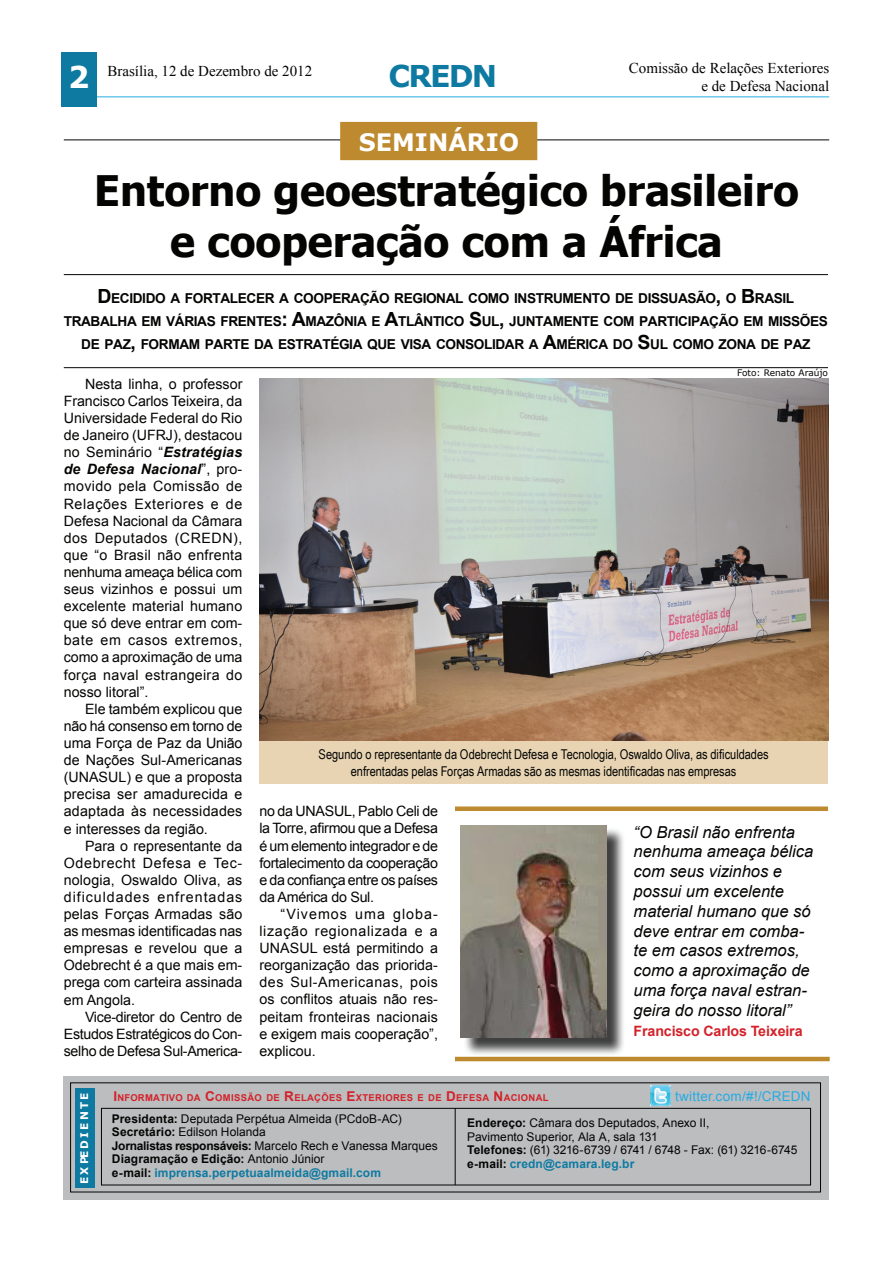
<style>
.page{position:relative;width:893px;height:1263px;background:#fff}
.page>*{position:absolute;margin:0;border:0;box-sizing:border-box;transform-origin:0 0}
.t1{font:700 42px/50.4px "Tahoma";color:#040503;text-align:center}
.t2{font:700 30px "Verdana";letter-spacing:-.06em;color:#0e7aa2}
.t3{font:700 30px "Verdana";color:#fff}
.t4{font:700 24px "Verdana";color:#fff}
.t5{font:italic 16.5px/19.8px "Arial";color:#040503}
.t6{font:15px "Times New Roman";color:#040503}
.t7{font:14.25px/17.1px "Arial";color:#040503;text-align:justify}
.t8{font:700 14.25px "Arial";letter-spacing:-.01em;color:#d3222a}
.t9{font:700 13.65px/23.4px "Arial";letter-spacing:-.03em;color:#040503;text-align:center}
.t10{font:13.5px/16.2px "Arial Narrow";letter-spacing:-.005em;color:#040503;text-align:center}
.t11{font:13.5px "Arial";letter-spacing:.015em;color:#27abe2}
.t12{font:12px/13.5px "Arial";color:#040503}
.t13{font:700 10.5px "Verdana";letter-spacing:.21em;color:#fff}
.t14{font:700 9.45px "Arial";letter-spacing:.035em;color:#d3222a}
.t15{font:9px "Verdana";color:#040503}
.s1{font-size:19.5px}
.s2{font-weight:700;font-style:italic}
.s3{font-size:13.5px}
.s4{font-weight:700}
.s5{font-weight:700;color:#0e7aa2}
</style>
<div class="page">
<div style="left:259px;top:739px;width:569px;height:45px;background:#e8d4b3"></div>
<hr style="left:62px;top:97px;width:767px;height:1px;background:#27abe2">
<div style="left:62px;top:52px;width:35px;height:54px;background:#0e7aa2"></div>
<div style="left:64px;top:1076px;width:765px;height:123px;background:#bcbdbf"></div>
<div style="left:75px;top:1089px;width:19px;height:99px;background:#0e7aa2"></div>
<img style="left:651px;top:1086px;width:19px;height:19px">
<div style="left:101px;top:1108px;width:710px;height:77px;border:1px solid #040503"></div>
<hr style="left:455px;top:1108px;width:1px;height:77px;background:#040503">
<hr style="left:64px;top:140px;width:765px;height:1px;background:#040503">
<div style="left:340px;top:122px;width:197px;height:38px;background:#be8a2f"></div>
<img style="left:465px;top:829px;width:159px;height:225px">
<img style="left:461px;top:826px;width:146px;height:212px">
<hr style="left:64px;top:274px;width:764px;height:1px;background:#040503">
<hr style="left:64px;top:367px;width:764px;height:1px;background:#040503">
<div style="left:455px;top:806px;width:373px;height:5px;background:#be8a2f"></div>
<hr style="left:455px;top:1057px;width:375px;height:4px;background:#be8a2f">
<img style="left:259px;top:378px;width:569px;height:362px">
<h2 class="t3" style="left:68px;top:56px;width:23px">2</h2>
<p class="t6" style="left:107px;top:61px;width:206px">Brasília, 12 de Dezembro de 2012</p>
<h2 class="t2" style="left:388px;top:55px;width:110px">CREDN</h2>
<p class="t6" style="left:629px;top:58px;width:202px">Comissão de Relações Exteriores</p>
<p class="t6" style="left:701px;top:76px;width:129px">e de Defesa Nacional</p>
<h3 class="t4" style="left:359px;top:126px;width:162px">SEMINÁRIO</h3>
<h1 class="t1" style="left:94px;top:163px;width:706px">Entorno geoestratégico brasileiro e cooperação com a África</h1>
<p class="t9" style="left:64px;top:286px;width:766px"><span class="s1">D</span>ECIDIDO A FORTALECER A COOPERAÇÃO REGIONAL COMO INSTRUMENTO DE DISSUASÃO<span class="s1">,</span> O <span class="s1">B</span>RASIL<br>TRABALHA EM VÁRIAS FRENTES<span class="s1">: A</span>MAZÔNIA E <span class="s1">A</span>TLÂNTICO <span class="s1">S</span>UL<span class="s1">,</span> JUNTAMENTE COM PARTICIPAÇÃO EM MISSÕES<br>DE PAZ<span class="s1">,</span> FORMAM PARTE DA ESTRATÉGIA QUE VISA CONSOLIDAR A <span class="s1">A</span>MÉRICA DO <span class="s1">S</span>UL COMO ZONA DE PAZ</p>
<p class="t7" style="left:64px;top:375px;width:180px;text-indent:21px">Nesta linha, o professor Francisco Carlos Teixeira, da Universidade Federal do Rio de Janeiro (UFRJ), destacou no Seminário “<span class="s2">Estratégias de Defesa Nacional</span>”, pro&shy;movido pela Comissão de Relações Exteriores e de Defesa Nacional da Câmara dos Deputados (CREDN), que “o Brasil não enfrenta nenhuma ameaça bélica com seus vizinhos e possui um excelente material humano que só deve entrar em com&shy;bate em casos extremos, como a aproximação de uma força naval estrangeira do nosso litoral”.</p>
<p class="t7" style="left:64px;top:700px;width:180px;text-indent:21px">Ele também explicou que não há consenso em torno de uma Força de Paz da União de Nações Sul-Americanas (UNASUL) e que a proposta precisa ser amadurecida e adaptada às necessidades e interesses da região.</p>
<p class="t7" style="left:64px;top:837px;width:180px;text-indent:21px">Para o representante da Odebrecht Defesa e Tec&shy;nologia, Oswaldo Oliva, as dificuldades enfrentadas pelas Forças Armadas são as mesmas identificadas nas empresas e revelou que a Odebrecht é a que mais em&shy;prega com carteira assinada em Angola.</p>
<p class="t7" style="left:64px;top:1008px;width:180px;text-indent:21px">Vice-diretor do Centro de Estudos Estratégicos do Con&shy;selho de Defesa Sul-America-</p>
<p class="t15" style="left:737px;top:367px;width:92px">Foto: Renato Araújo</p>
<p class="t10" style="left:319px;top:746px;width:452px">Segundo o representante da Odebrecht Defesa e Tecnologia, Oswaldo Oliva, as dificuldades enfrentadas pelas Forças Armadas são as mesmas identificadas nas empresas</p>
<p class="t7" style="left:259px;top:803px;width:180px">no da UNASUL, Pablo Celi de la Torre, afirmou que a Defesa é um elemento integrador e de fortalecimento da cooperação e da confiança entre os países da América do Sul.</p>
<p class="t7" style="left:259px;top:905px;width:180px;text-indent:21px">“Vivemos uma globa&shy;lização regionalizada e a UNASUL está permitindo a reorganização das priorida&shy;des Sul-Americanas, pois os conflitos atuais não res&shy;peitam fronteiras nacionais e exigem mais cooperação”, explicou.</p>
<p class="t5" style="left:634px;top:822px;width:181px">“O Brasil não enfrenta nenhuma ameaça bélica com seus vizinhos e possui um excelente material humano que só deve entrar em comba&shy;te em casos extremos, como a aproximação de uma força naval estran&shy;geira do nosso litoral”</p>
<p class="t8" style="left:634px;top:1021px;width:170px">Francisco Carlos Teixeira</p>
<p class="t13" style="left:77px;top:1184px;width:93px;rotate:-90deg">EXPEDIENTE</p>
<p class="t14" style="left:113px;top:1091px;width:437px"><span class="s3">I</span>NFORMATIVO DA <span class="s3">C</span>OMISSÃO DE <span class="s3">R</span>ELAÇÕES <span class="s3">E</span>XTERIORES E DE <span class="s3">D</span>EFESA <span class="s3">N</span>ACIONAL</p>
<p class="t11" style="left:675px;top:1087px;width:137px">twitter.com/#!/CREDN</p>
<p class="t12" style="left:112px;top:1112px;width:327px"><span class="s4">Presidenta:</span> Deputada Perpétua Almeida (PCdoB-AC)<br><span class="s4">Secretário:</span> Edilson Holanda<br><span class="s4">Jornalistas responsáveis:</span> Marcelo Rech e Vanessa Marques <span class="s4">Diagramação e Edição:</span> Antonio Júnior<br><span class="s4">e-mail:</span> <span class="s5">imprensa.perpetuaalmeida@gmail.com</span></p>
<p class="t12" style="left:467px;top:1116px;width:332px"><span class="s4">Endereço:</span> Câmara dos Deputados, Anexo II,<br>Pavimento Superior, Ala A, sala 131<br><span class="s4">Telefones:</span> (61) 3216-6739 / 6741 / 6748 - Fax: (61) 3216-6745 <span class="s4">e-mail:</span> <span class="s5">credn@camara.leg.br</span></p>
</div>
